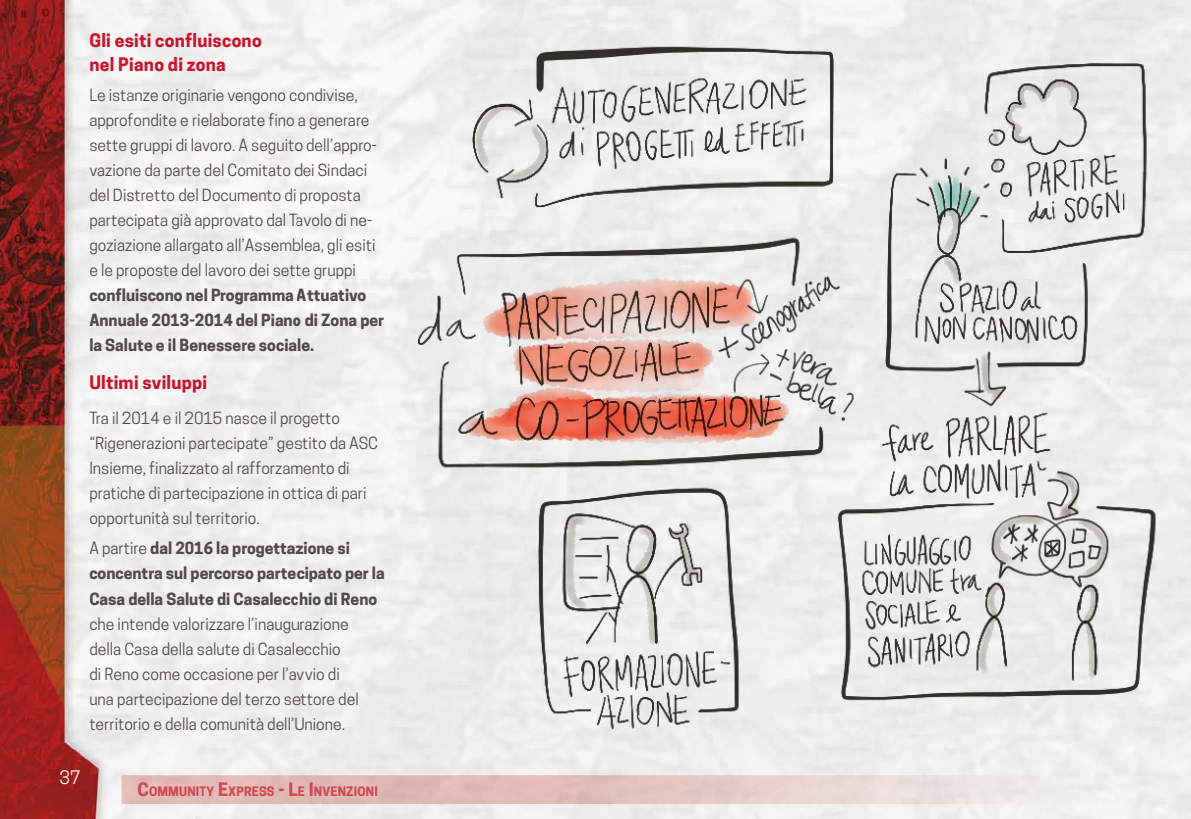
<style>
.page{position:relative;width:1191px;height:819px;background:#fff}
.page>*{position:absolute;margin:0;border:0;box-sizing:border-box;transform-origin:0 0}
.t1{font:700 17.5px/23.3px "Cooper Hewitt";letter-spacing:.015em;color:#c8152d}
.t2{font:17.5px "Cooper Hewitt";color:#fff}
.t3{font:15.75px/25px "Cooper Hewitt";color:#4f4b49}
.t4{font:700 15.75px/25px "Cooper Hewitt";color:#4f4b49}
.t5{font:700 12.25px "Cooper Hewitt";letter-spacing:.015em;color:#d14752}
.s1{font-weight:400}
.s2{font-size:17.5px}
</style>
<div class="page">
<img style="left:0;top:0;width:1191px;height:819px">
<svg style="left:122px;top:775px;width:1009px;height:29px;background:#e5cbc7"></svg>
<img style="left:412px;top:34px;width:764px;height:695px">
<p class="t1" style="left:89px;top:29px;width:174px">Gli esiti confluiscono nel Piano di zona</p>
<p class="t3" style="left:89px;top:82px;width:289px">Le istanze originarie vengono condivise, approfondite e rielaborate fino a generare sette gruppi di lavoro. A seguito dell’appro&shy;vazione da parte del Comitato dei Sindaci del Distretto del Documento di proposta partecipata già approvato dal Tavolo di ne&shy;goziazione allargato all’Assemblea, gli esiti e le proposte del lavoro dei sette gruppi</p>
<p class="t4" style="left:89px;top:283px;width:296px">confluiscono nel Programma Attuativo<br>Annuale 2013-2014 del Piano di Zona per la Salute e il Benessere sociale.</p>
<p class="t1" style="left:89px;top:371px;width:119px">Ultimi sviluppi</p>
<p class="t3" style="left:89px;top:406px;width:290px">Tra il 2014 e il 2015 nasce il progetto “Rigenerazioni partecipate” gestito da ASC Insieme, finalizzato al rafforzamento di pratiche di partecipazione in ottica di pari opportunità sul territorio.</p>
<p class="t4" style="left:89px;top:536px;width:297px"><span class="s1">A partire</span> dal 2016 la progettazione si concentra sul percorso partecipato per la<br>Casa della Salute di Casalecchio di Reno</p>
<p class="t3" style="left:89px;top:611px;width:271px">che intende valorizzare l’inaugurazione della Casa della salute di Casalecchio<br>di Reno come occasione per l’avvio di una partecipazione del terzo settore del territorio e della comunità dell’Unione.</p>
<p class="t2" style="left:60px;top:767px;width:22px">37</p>
<p class="t5" style="left:137px;top:784px;width:242px"><span class="s2">C</span>OMMUNITY <span class="s2">E</span>XPRESS <span class="s2">- L</span>E <span class="s2">I</span> NVENZIONI</p>
</div>
